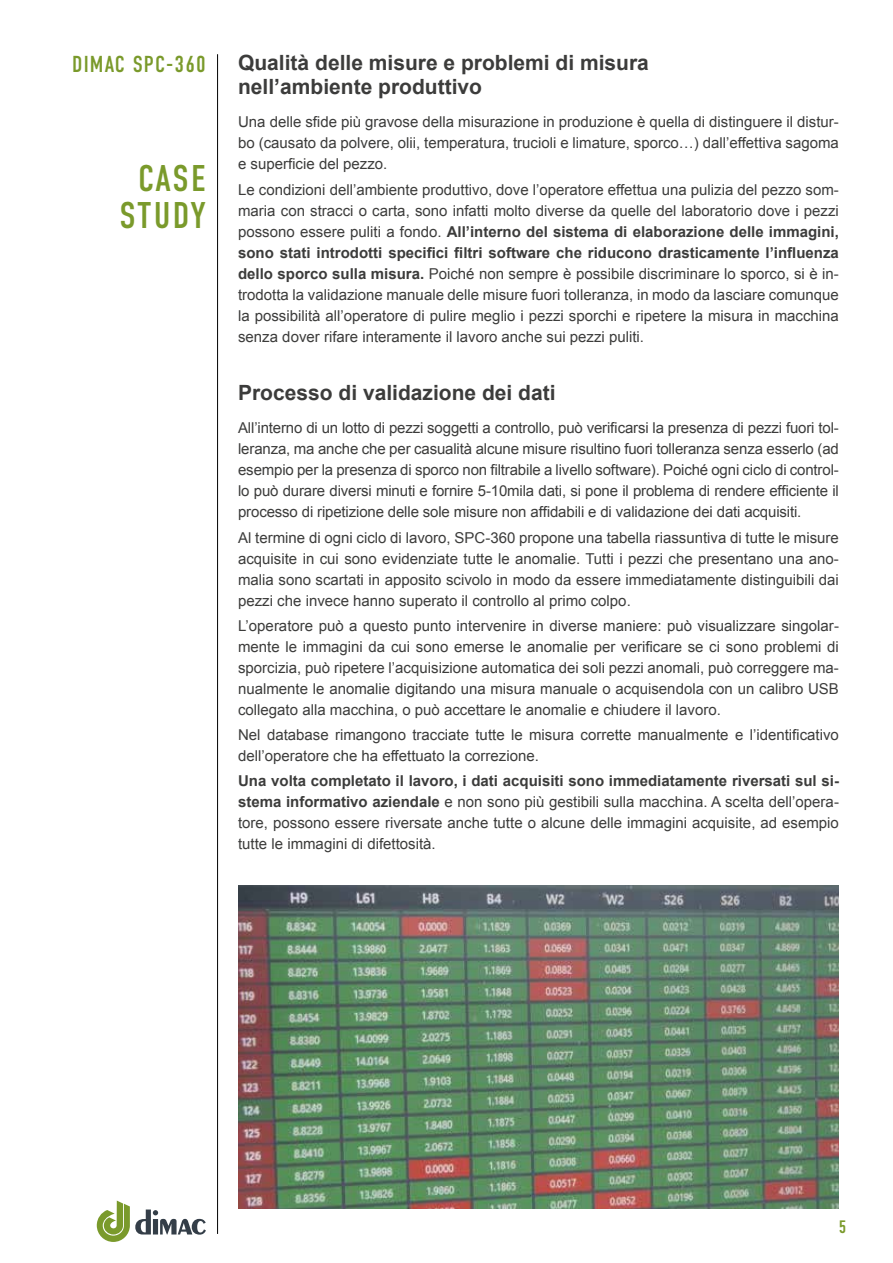
<style>
.page{position:relative;width:893px;height:1263px;background:#fff}
.page>*{position:absolute;margin:0;border:0;box-sizing:border-box;transform-origin:0 0}
.t1{font:37.2px/36.6px "DIN Condensed";letter-spacing:.045em;color:#7a9a2b;text-align:center}
.t2{font:23.1px "DIN Condensed";letter-spacing:.05em;color:#7a9a2b}
.t3{font:700 21px/24px "Arial";color:#3c3c3b}
.t4{font:18px "DIN Condensed";color:#7a9a2b}
.t5{font:15px/21px "Arial";color:#3c3c3b;text-align:justify}
.s1{font-weight:700}
</style>
<div class="page">
<hr style="left:217px;top:54px;width:1px;height:1180px;background:#000">
<svg style="left:97px;top:1200px;width:109px;height:42px"></svg>
<img style="left:238px;top:885px;width:601px;height:324px">
<h2 class="t2" style="left:72px;top:51px;width:135px">DIMAC SPC-360</h2>
<h1 class="t1" style="left:119px;top:161px;width:88px">CASE<br>STUDY</h1>
<h3 class="t3" style="left:238px;top:51px;width:412px">Qualità delle misure e problemi di misura nell’ambiente produttivo</h3>
<p class="t5" style="left:238px;top:112px;width:602px">Una delle sfide più gravose della misurazione in produzione è quella di distinguere il distur&shy;bo (causato da polvere, olii, temperatura, trucioli e limature, sporco…) dall’effettiva sagoma e superficie del pezzo.</p>
<p class="t5" style="left:238px;top:179px;width:602px">Le condizioni dell’ambiente produttivo, dove l’operatore effettua una pulizia del pezzo som&shy;maria con stracci o carta, sono infatti molto diverse da quelle del laboratorio dove i pezzi possono essere puliti a fondo. <span class="s1">All’interno del sistema di elaborazione delle immagini, sono stati introdotti specifici filtri software che riducono drasticamente l’influenza dello sporco sulla misura.</span> Poiché non sempre è possibile discriminare lo sporco, si è in&shy;trodotta la validazione manuale delle misure fuori tolleranza, in modo da lasciare comunque la possibilità all’operatore di pulire meglio i pezzi sporchi e ripetere la misura in macchina senza dover rifare interamente il lavoro anche sui pezzi puliti.</p>
<h3 class="t3" style="left:238px;top:381px;width:319px">Processo di validazione dei dati</h3>
<p class="t5" style="left:238px;top:418px;width:602px">All’interno di un lotto di pezzi soggetti a controllo, può verificarsi la presenza di pezzi fuori tol&shy;leranza, ma anche che per casualità alcune misure risultino fuori tolleranza senza esserlo (ad esempio per la presenza di sporco non filtrabile a livello software). Poiché ogni ciclo di control&shy;lo può durare diversi minuti e fornire 5-10mila dati, si pone il problema di rendere efficiente il processo di ripetizione delle sole misure non affidabili e di validazione dei dati acquisiti.</p>
<p class="t5" style="left:238px;top:527px;width:602px">Al termine di ogni ciclo di lavoro, SPC-360 propone una tabella riassuntiva di tutte le misure acquisite in cui sono evidenziate tutte le anomalie. Tutti i pezzi che presentano una ano&shy;malia sono scartati in apposito scivolo in modo da essere immediatamente distinguibili dai pezzi che invece hanno superato il controllo al primo colpo.</p>
<p class="t5" style="left:238px;top:615px;width:602px">L’operatore può a questo punto intervenire in diverse maniere: può visualizzare singolar&shy;mente le immagini da cui sono emerse le anomalie per verificare se ci sono problemi di sporcizia, può ripetere l’acquisizione automatica dei soli pezzi anomali, può correggere ma&shy;nualmente le anomalie digitando una misura manuale o acquisendola con un calibro USB collegato alla macchina, o può accettare le anomalie e chiudere il lavoro.</p>
<p class="t5" style="left:238px;top:724px;width:602px">Nel database rimangono tracciate tutte le misura corrette manualmente e l’identificativo dell’operatore che ha effettuato la correzione.</p>
<p class="t5" style="left:238px;top:771px;width:602px"><span class="s1">Una volta completato il lavoro, i dati acquisiti sono immediatamente riversati sul si&shy;stema informativo aziendale</span> e non sono più gestibili sulla macchina. A scelta dell’opera&shy;tore, possono essere riversate anche tutte o alcune delle immagini acquisite, ad esempio tutte le immagini di difettosità.</p>
<p class="t4" style="left:839px;top:1217px;width:9px">5</p>
</div>
